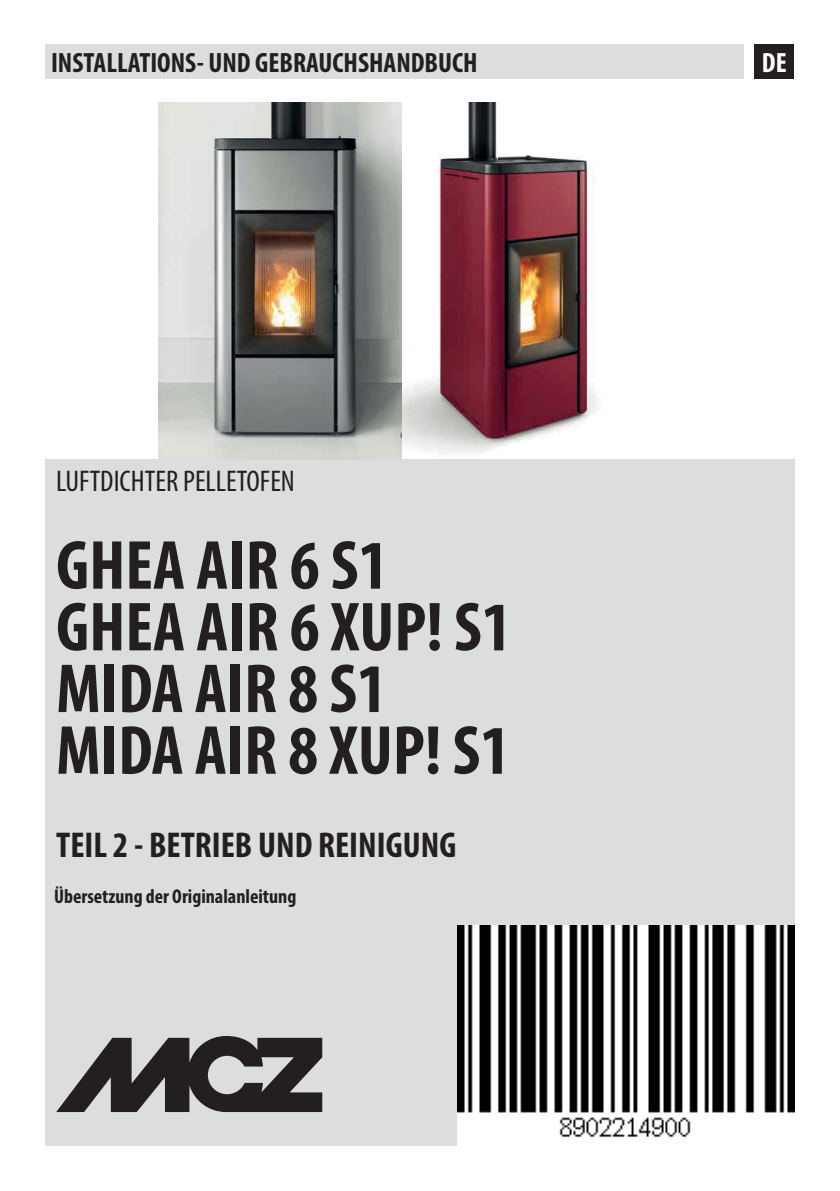
<style>
.page{position:relative;width:840px;height:1191px;background:#fff}
.page>*{position:absolute;margin:0;border:0;box-sizing:border-box;transform-origin:0 0}
.t1{font:700 condensed 70px "Myriad Pro";color:#231f20}
.t2{font:700 condensed 36px "Myriad Pro";color:#231f20}
.t3{font:condensed 30px "Myriad Pro";color:#231f20}
.t4{font:700 condensed 28px "Myriad Pro";color:#231f20}
.t5{font:700 condensed 28px "Myriad Pro";color:#fff}
.sottotitolo{font:700 condensed 20px "Myriad Pro";color:#231f20}
</style>
<div class="page">
<div style="left:45px;top:459px;width:749px;height:686px;background:#dcdddf"></div>
<svg style="left:56px;top:1036px;width:266px;height:76px"></svg>
<div style="left:45px;top:45px;width:698px;height:34px;background:#dcdddf"></div>
<div style="left:754px;top:45px;width:39px;height:34px;background:#231f20"></div>
<img style="left:159px;top:102px;width:242px;height:357px">
<img style="left:403px;top:102px;width:194px;height:352px">
<img style="left:457px;top:925px;width:336px;height:220px">
<p class="t4" style="left:51px;top:45px;width:428px">INSTALLATIONS- UND GEBRAUCHSHANDBUCH</p>
<p class="t5" style="left:761px;top:45px;width:26px">DE</p>
<p class="t3" style="left:56px;top:463px;width:240px">LUFTDICHTER PELLETOFEN</p>
<p class="t1" style="left:56px;top:521px;width:333px">GHEA AIR 6 S1</p>
<p class="t1" style="left:56px;top:583px;width:456px">GHEA AIR 6 XUP! S1</p>
<p class="t1" style="left:56px;top:645px;width:332px">MIDA AIR 8 S1</p>
<p class="t1" style="left:56px;top:706px;width:455px">MIDA AIR 8 XUP! S1</p>
<p class="t2" style="left:56px;top:822px;width:401px">TEIL 2 - BETRIEB UND REINIGUNG</p>
<p class="sottotitolo" style="left:54px;top:883px;width:243px">Übersetzung der Originalanleitung</p>
</div>
